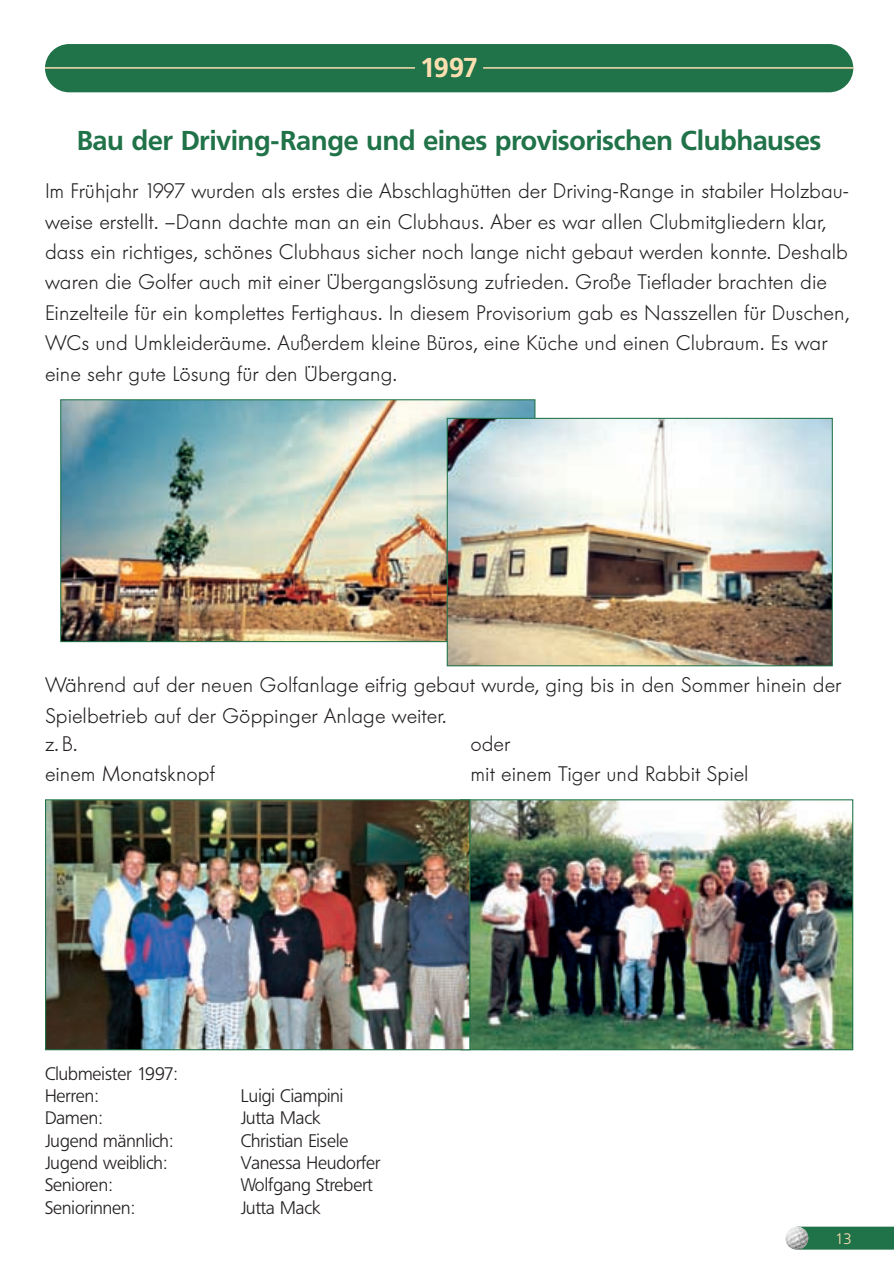
<style>
.page{position:relative;width:894px;height:1265px;background:#fff}
.page>*{position:absolute;margin:0;border:0;box-sizing:border-box;transform-origin:0 0}
.t1{font:700 27px "Frutiger BQ";color:#207248}
.t2{font:700 27px "Frutiger BQ";color:#fedfb2}
.t3{font:300 21px/30.5px "Futura BQ";color:#231f20}
.t4{font:300 18px/22.4px "Frutiger BQ";color:#231f20}
.t5{font:300 15px "Frutiger BQ";color:#fedfb2}
</style>
<div class="page">
<img style="left:45px;top:44px;width:849px;height:1206px">
<p class="t2" style="left:420px;top:57px;width:59px">1997</p>
<p class="t1" style="left:77px;top:130px;width:745px">Bau der Driving-Range und eines provisorischen Clubhauses</p>
<p class="t3" style="left:45px;top:177px;width:806px">Im Frühjahr 1997 wurden als erstes die Abschlaghütten der Driving-Range in stabiler Holzbau&shy;weise erstellt. –Dann dachte man an ein Clubhaus. Aber es war allen Clubmitgliedern klar, dass ein richtiges, schönes Clubhaus sicher noch lange nicht gebaut werden konnte. Deshalb waren die Golfer auch mit einer Übergangslösung zufrieden. Große Tieflader brachten die Einzelteile für ein komplettes Fertighaus. In diesem Provisorium gab es Nasszellen für Duschen, WCs und Umkleideräume. Außerdem kleine Büros, eine Küche und einen Clubraum. Es war eine sehr gute Lösung für den Übergang.</p>
<p class="t3" style="left:45px;top:671px;width:797px">Während auf der neuen Golfanlage eifrig gebaut wurde, ging bis in den Sommer hinein der<br>Spielbetrieb auf der Göppinger Anlage weiter.</p>
<p class="t3" style="left:470px;top:730px;width:280px">oder<br>mit einem Tiger und Rabbit Spiel</p>
<p class="t3" style="left:45px;top:730px;width:171px">z.B.<br>einem Monatsknopf</p>
<p class="t4" style="left:45px;top:1064px;width:134px">Clubmeister 1997:<br>Herren:</p>
<p class="t4" style="left:241px;top:1086px;width:104px">Luigi Ciampini</p>
<p class="t4" style="left:45px;top:1108px;width:59px">Damen:</p>
<p class="t4" style="left:241px;top:1108px;width:81px">Jutta Mack</p>
<p class="t4" style="left:45px;top:1131px;width:129px">Jugend männlich:</p>
<p class="t4" style="left:241px;top:1131px;width:109px">Christian Eisele</p>
<p class="t4" style="left:45px;top:1153px;width:123px">Jugend weiblich:</p>
<p class="t4" style="left:241px;top:1153px;width:141px">Vanessa Heudorfer</p>
<p class="t4" style="left:45px;top:1175px;width:69px">Senioren:</p>
<p class="t4" style="left:241px;top:1175px;width:134px">Wolfgang Strebert</p>
<p class="t4" style="left:45px;top:1198px;width:91px">Seniorinnen:</p>
<p class="t4" style="left:241px;top:1198px;width:81px">Jutta Mack</p>
<p class="t5" style="left:835px;top:1233px;width:18px">13</p>
</div>
